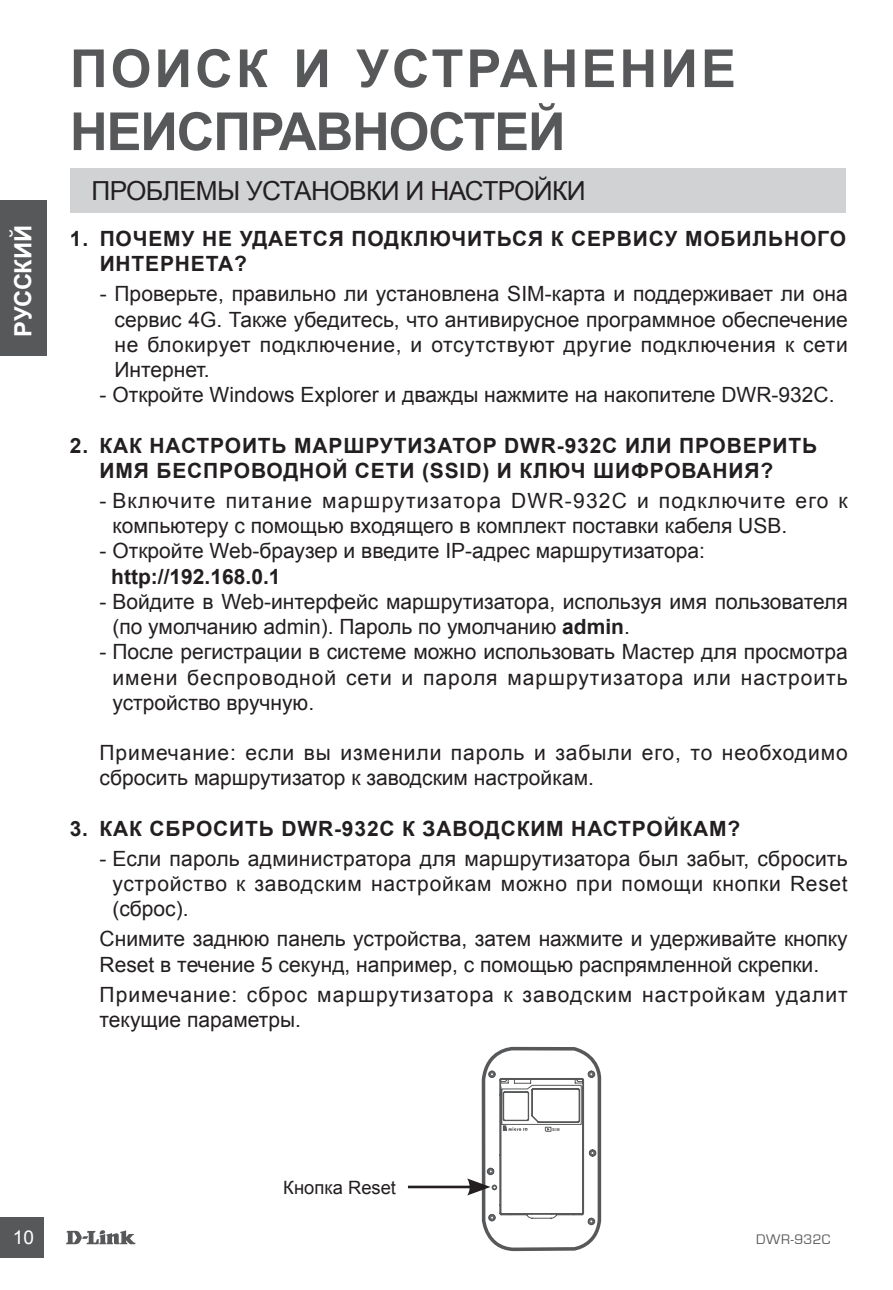
<style>
.page{position:relative;width:893px;height:1290px;background:#fff}
.page>*{position:absolute;margin:0;border:0;box-sizing:border-box;transform-origin:0 0}
.t1{font:700 52.5px/63px "Arial";letter-spacing:-.025em;color:#57585a}
.t2{font:26.25px "Arial";letter-spacing:-.025em;color:#231f20}
.t3{font:700 23.8px "Arial";letter-spacing:-.015em;color:#fff}
.t4{font:21px/25.2px "Arial";color:#231f20;text-align:justify}
.t5{font:700 21px/25.2px "Arial";letter-spacing:.04em;color:#231f20}
.t6{font:21px/25.2px "Arial";letter-spacing:.02em;color:#231f20}
.t7{font:21px/25.2px "Arial";letter-spacing:.05em;color:#231f20}
.t8{font:700 21px "Arial";color:#231f20}
.t9{font:18.9px "Arial";color:#fff}
.t10{font:18.2px "Arial";color:#231f20}
.t11{font:14.35px "Eurostile";letter-spacing:.03em;color:#57585a}
.t12{font:700 3.85px "Arial";color:#57585a}
.s1{font-weight:700}
</style>
<div class="page">
<svg style="left:66px;top:1230px;width:70px;height:14px"></svg>
<div style="left:0;top:1217px;width:44px;height:41px;background:#57585a"></div>
<div style="left:0;top:200px;width:47px;height:156px;background:#57585a"></div>
<div style="left:70px;top:168px;width:776px;height:45px;background:#d1d2d4"></div>
<hr style="left:408px;top:1185px;width:65px;height:3px;background:#231f20">
<svg style="left:467px;top:1046px;width:135px;height:206px"></svg>
<h1 class="t1" style="left:70px;top:39px;width:668px">ПОИСК И УСТРАНЕНИЕ<br>НЕИСПРАВНОСТЕЙ</h1>
<p class="t2" style="left:92px;top:174px;width:495px">ПРОБЛЕМЫ УСТАНОВКИ И НАСТРОЙКИ</p>
<p class="t3" style="left:7px;top:337px;width:113px;rotate:-90deg">РУССКИЙ</p>
<p class="t5" style="left:100px;top:227px;width:748px;text-indent:-30px">1. ПОЧЕМУ НЕ УДАЕТСЯ ПОДКЛЮЧИТЬСЯ К СЕРВИСУ МОБИЛЬНОГО<br>ИНТЕРНЕТА?</p>
<p class="t4" style="left:115px;top:282px;width:735px;text-indent:-15px">- Проверьте, правильно ли установлена SIM-карта и поддерживает ли она сервис 4G. Также убедитесь, что антивирусное программное обеспечение не блокирует подключение, и отсутствуют другие подключения к сети Интернет.</p>
<p class="t4" style="left:100px;top:382px;width:736px">- Откройте Windows Explorer и дважды нажмите на накопителе DWR-932C.</p>
<p class="t5" style="left:100px;top:433px;width:719px;text-indent:-30px">2. КАК НАСТРОИТЬ МАРШРУТИЗАТОР DWR-932C ИЛИ ПРОВЕРИТЬ<br>ИМЯ БЕСПРОВОДНОЙ СЕТИ (SSID) И КЛЮЧ ШИФРОВАНИЯ?</p>
<p class="t4" style="left:112px;top:488px;width:737px;text-indent:-13px">- Включите питание маршрутизатора DWR-932C и подключите его к компьютеру с помощью входящего в комплект поставки кабеля USB.</p>
<p class="t4" style="left:100px;top:539px;width:607px">- Откройте Web-браузер и введите IP-адрес маршрутизатора:</p>
<p class="t8" style="left:111px;top:562px;width:171px">http://192.168.0.1</p>
<p class="t4" style="left:112px;top:589px;width:737px;text-indent:-13px">- Войдите в Web-интерфейс маршрутизатора, используя имя пользователя (по умолчанию admin). Пароль по умолчанию <span class="s1">admin</span>.</p>
<p class="t4" style="left:112px;top:639px;width:737px;text-indent:-13px">- После регистрации в системе можно использовать Мастер для просмотра имени беспроводной сети и пароля маршрутизатора или настроить устройство вручную.</p>
<p class="t6" style="left:100px;top:740px;width:750px">Примечание: если вы изменили пароль и забыли его, то необходимо сбросить маршрутизатор к заводским настройкам.</p>
<p class="t5" style="left:70px;top:816px;width:672px">3. КАК СБРОСИТЬ DWR-932C К ЗАВОДСКИМ НАСТРОЙКАМ?</p>
<p class="t4" style="left:112px;top:846px;width:737px;text-indent:-13px">- Если пароль администратора для маршрутизатора был забыт, сбросить устройство к заводским настройкам можно при помощи кнопки Reset (сброс).</p>
<p class="t4" style="left:100px;top:927px;width:750px">Снимите заднюю панель устройства, затем нажмите и удерживайте кнопку<br>Reset в течение 5 секунд, например, с помощью распрямленной скрепки.</p>
<p class="t7" style="left:100px;top:982px;width:750px">Примечание: сброс маршрутизатора к заводским настройкам удалит текущие параметры.</p>
<p class="t10" style="left:283px;top:1175px;width:114px">Кнопка Reset</p>
<p class="t12" style="left:552px;top:1127px;width:9px">SIM</p>
<p class="t9" style="left:13px;top:1225px;width:23px">10</p>
<p class="t11" style="left:756px;top:1231px;width:76px">DWR-932C</p>
</div>
